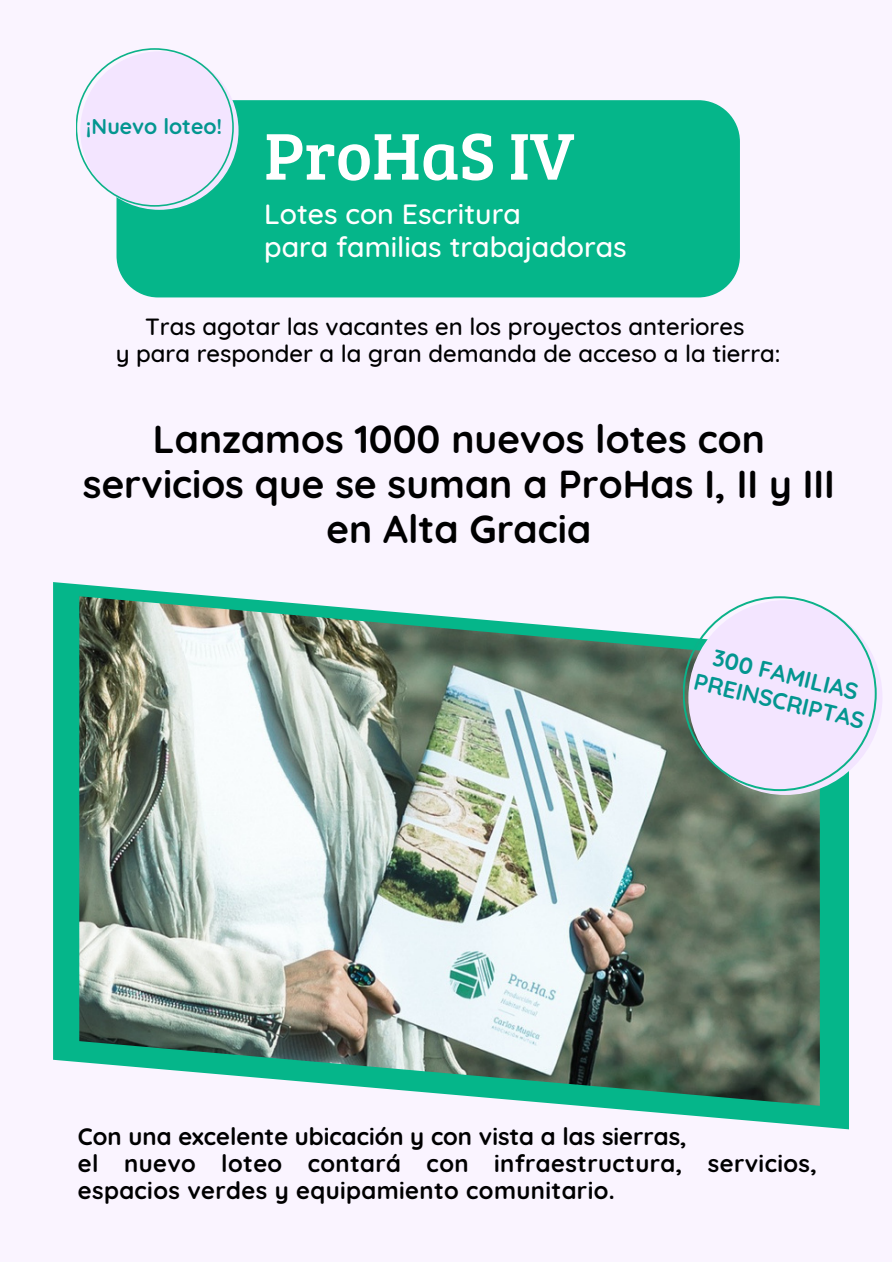
<style>
.page{position:relative;width:893px;height:1264px;background:#fff}
.page>*{position:absolute;margin:0;border:0;box-sizing:border-box;transform-origin:0 0}
.t1{font:68.25px "Bree Serif";color:#fff}
.t2{font:700 38.85px/45px "Quicksand";color:#000;text-align:center}
.t3{font:500 28.35px/33.2px "Quicksand";color:#fff}
.t4{font:700 23.85px/27px "Quicksand";letter-spacing:.015em;color:#000}
.t5{font:500 23.85px/27px "Quicksand";color:#000;text-align:center}
.t6{font:700 23.25px/26.8px "Quicksand";color:#039690;text-align:center}
.t7{font:700 21.3px "Quicksand";color:#039690}
</style>
<div class="page">
<div style="left:0;top:0;width:892px;height:1262px;background:#faf4ff"></div>
<svg style="left:53px;top:582px;width:795px;height:548px"></svg>
<img style="left:79px;top:596px;width:740px;height:509px">
<div style="left:116px;top:100px;width:623px;height:197px;background:#05b68a;border-radius:42px"></div>
<svg style="left:76px;top:48px;width:162px;height:162px"></svg>
<svg style="left:682px;top:596px;width:200px;height:199px"></svg>
<p class="t7" style="left:86px;top:112px;width:138px">¡Nuevo loteo!</p>
<h1 class="t1" style="left:264px;top:106px;width:312px">ProHaS IV</h1>
<p class="t3" style="left:264px;top:197px;width:364px">Lotes con Escritura<br>para familias trabajadoras</p>
<p class="t5" style="left:116px;top:313px;width:666px">Tras agotar las vacantes en los proyectos anteriores<br>y para responder a la gran demanda de acceso a la tierra:</p>
<h2 class="t2" style="left:83px;top:415px;width:753px">Lanzamos 1000 nuevos lotes con servicios que se suman a ProHas I, II y III en Alta Gracia</h2>
<p class="t6" style="left:703px;top:641px;width:176px;rotate:13deg">300 FAMILIAS<br>PREINSCRIPTAS</p>
<p class="t4" style="left:78px;top:1122px;width:740px">Con una excelente ubicación y con vista a las sierras,<br>el nuevo loteo contará con infraestructura, servicios, espacios verdes y equipamiento comunitario.</p>
</div>
